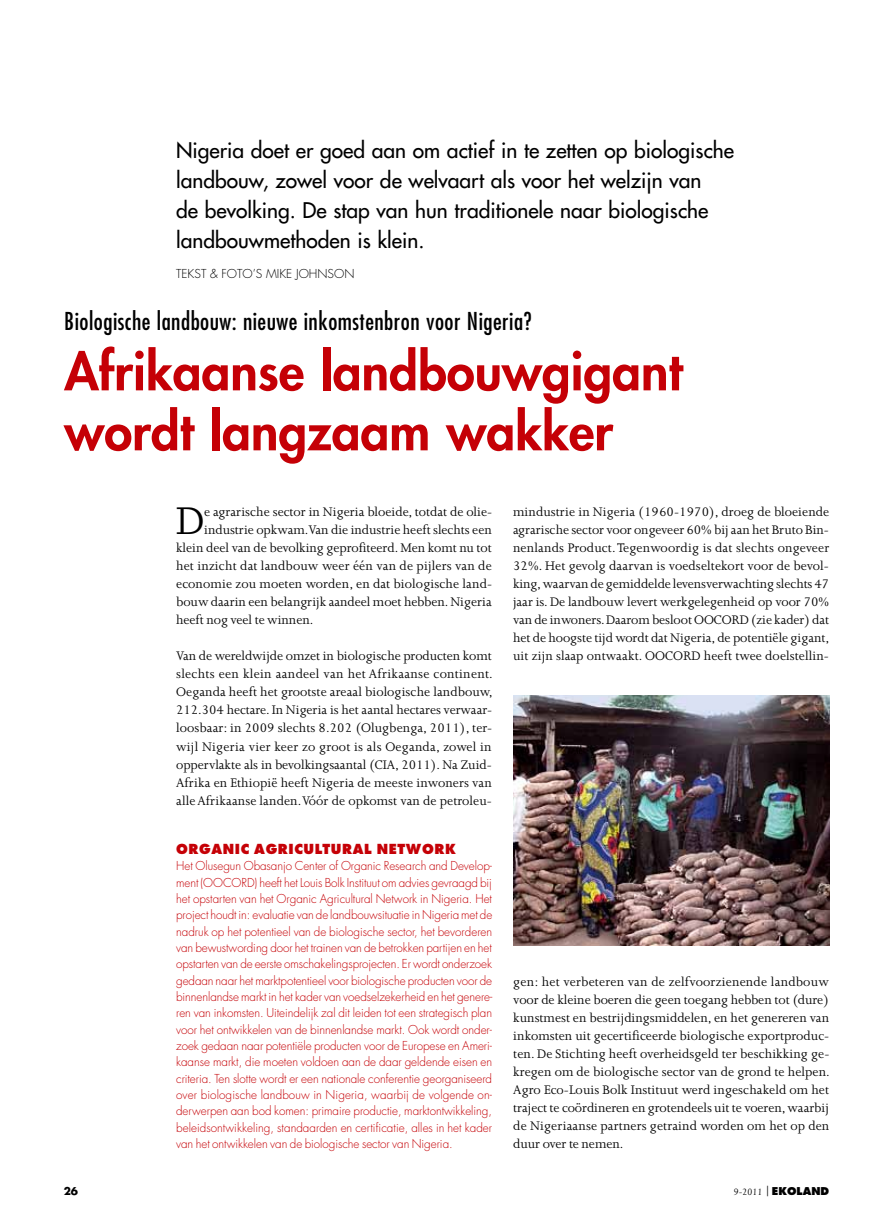
<style>
.page{position:relative;width:893px;height:1212px;background:#fff}
.page>*{position:absolute;margin:0;border:0;box-sizing:border-box;transform-origin:0 0}
.t1{font:800 51px/60px "Futura Std";color:#c50006}
.t2{font:44.4px "Joanna MT Std";color:#000}
.t3{font:condensed 24px "Futura Std";letter-spacing:.02em;color:#000}
.t4{font:500 21px/30px "Futura Std";color:#000}
.t5{font:14.25px/18px "Joanna MT Std";color:#000;text-align:justify}
.t6{font:800 13.5px "Futura Std";letter-spacing:.045em;color:#c50006}
.t7{font:300 12px/16.4px "Futura Std";letter-spacing:-.005em;color:#c50006;text-align:justify}
.t8{font:300 12px "Futura Std";color:#000}
.t9{font:800 10.5px "Futura Std";color:#000}
.t10{font:700 10.5px "Futura Std";color:#000}
.s1{font-family:"Joanna MT Std";font-weight:400;font-style:italic}
.s2{font-weight:500}
</style>
<div class="page">
<img style="left:513px;top:695px;width:316px;height:250px">
<h3 class="t4" style="left:176px;top:135px;width:559px">Nigeria doet er goed aan om actief in te zetten op biologische landbouw, zowel voor de welvaart als voor het welzijn van<br>de bevolking. De stap van hun traditionele naar biologische landbouwmethoden is klein.</h3>
<p class="t8" style="left:176px;top:266px;width:180px">Tekst &amp; foto’s Mike Johnson</p>
<h3 class="t3" style="left:64px;top:307px;width:469px">Biologische landbouw: nieuwe inkomstenbron voor Nigeria?</h3>
<h1 class="t1" style="left:64px;top:341px;width:620px">Afrikaanse landbouwgigant wordt langzaam wakker</h1>
<h2 class="t2" style="left:176px;top:497px;width:30px">D</h2>
<p class="t5" style="left:204px;top:502px;width:289px">e agrarische sector in Nigeria bloeide, totdat de olie-</p>
<p class="t5" style="left:204px;top:520px;width:289px">industrie opkwam. Van die industrie heeft slechts een</p>
<p class="t5" style="left:176px;top:539px;width:317px">klein deel van de bevolking geprofiteerd. Men komt nu tot</p>
<p class="t5" style="left:176px;top:557px;width:317px">het inzicht dat landbouw weer één van de pijlers van de</p>
<p class="t5" style="left:176px;top:575px;width:317px">economie zou moeten worden, en dat biologische land-</p>
<p class="t5" style="left:176px;top:593px;width:317px">bouw daarin een belangrijk aandeel moet hebben. Nigeria</p>
<p class="t5" style="left:176px;top:611px;width:139px">heeft nog veel te winnen.</p>
<p class="t5" style="left:176px;top:647px;width:318px">Van de wereldwijde omzet in biologische producten komt slechts een klein aandeel van het Afrikaanse continent.<br>Oeganda heeft het grootste areaal biologische landbouw, 212.304 hectare. In Nigeria is het aantal hectares verwaar&shy;loosbaar: in 2009 slechts 8.202 (Olugbenga, 2011), ter&shy;wijl Nigeria vier keer zo groot is als Oeganda, zowel in oppervlakte als in bevolkingsaantal (CIA, 2011). Na Zuid-Afrika en Ethiopië heeft Nigeria de meeste inwoners van alle Afrikaanse landen. Vóór de opkomst van de petroleu-</p>
<p class="t6" style="left:176px;top:840px;width:280px">ORGAN IC AGRICULTURAL NETWORK</p>
<p class="t7" style="left:176px;top:858px;width:318px">Het Olusegun Obasanjo Center of Organic Research and Develop&shy;ment (OOCORD) heeft het Louis Bolk I nstituut om advies gevraagd bij het opstarten van het Organic Agricultural Network in N igeria. Het project houdt in: evaluatie van de landbouwsituatie in N igeria met de nadruk op het potentieel van de biologische sector, het bevorderen van bewustwording door het trainen van de betrokken partijen en het opstarten van de eerste omschakelingsprojecten. Er wordt onderzoek gedaan naar het marktpotentieel voor biologische producten voor de binnenlandse markt in het kader van voedselzekerheid en het genere&shy;ren van inkomsten. Uiteindelijk zal dit leiden tot een strategisch plan voor het ontwikkelen van de binnenlandse markt. Ook wordt onder&shy;zoek gedaan naar potentiële producten voor de Europese en Ameri&shy;kaanse markt, die moeten voldoen aan de daar geldende eisen en criteria. Ten slotte wordt er een nationale conferentie georganiseerd over biologische landbouw in N igeria, waarbij de volgende on&shy;derwerpen aan bod komen: primaire productie, marktontwikkeling, beleidsontwikkeling, standaarden en certificatie, alles in het kader van het ontwikkelen van de biologische sector van N igeria.</p>
<p class="t5" style="left:513px;top:502px;width:318px">mindustrie in Nigeria (1960-1970), droeg de bloeiende agrarische sector voor ongeveer 60% bij aan het Bruto Bin&shy;nenlands Product. Tegenwoordig is dat slechts ongeveer 32%. Het gevolg daarvan is voedseltekort voor de bevol&shy;king, waarvan de gemiddelde levensverwachting slechts 47 jaar is. De landbouw levert werkgelegenheid op voor 70% van de inwoners. Daarom besloot OOCORD (zie kader) dat het de hoogste tijd wordt dat Nigeria, de potentiële gigant, uit zijn slaap ontwaakt. OOCORD heeft twee doelstellin-</p>
<p class="t5" style="left:513px;top:972px;width:318px">gen: het verbeteren van de zelfvoorzienende landbouw voor de kleine boeren die geen toegang hebben tot (dure) kunstmest en bestrijdingsmiddelen, en het genereren van inkomsten uit gecertificeerde biologische exportproduc&shy;ten. De Stichting heeft overheidsgeld ter beschikking ge&shy;kregen om de biologische sector van de grond te helpen.<br>Agro Eco-Louis Bolk Instituut werd ingeschakeld om het traject te coördineren en grotendeels uit te voeren, waarbij de Nigeriaanse partners getraind worden om het op den duur over te nemen.</p>
<p class="t10" style="left:64px;top:1184px;width:16px">26</p>
<p class="t9" style="left:734px;top:1184px;width:97px"><span class="s1">9-2011</span> <span class="s2">|</span> EKOLAND</p>
</div>
